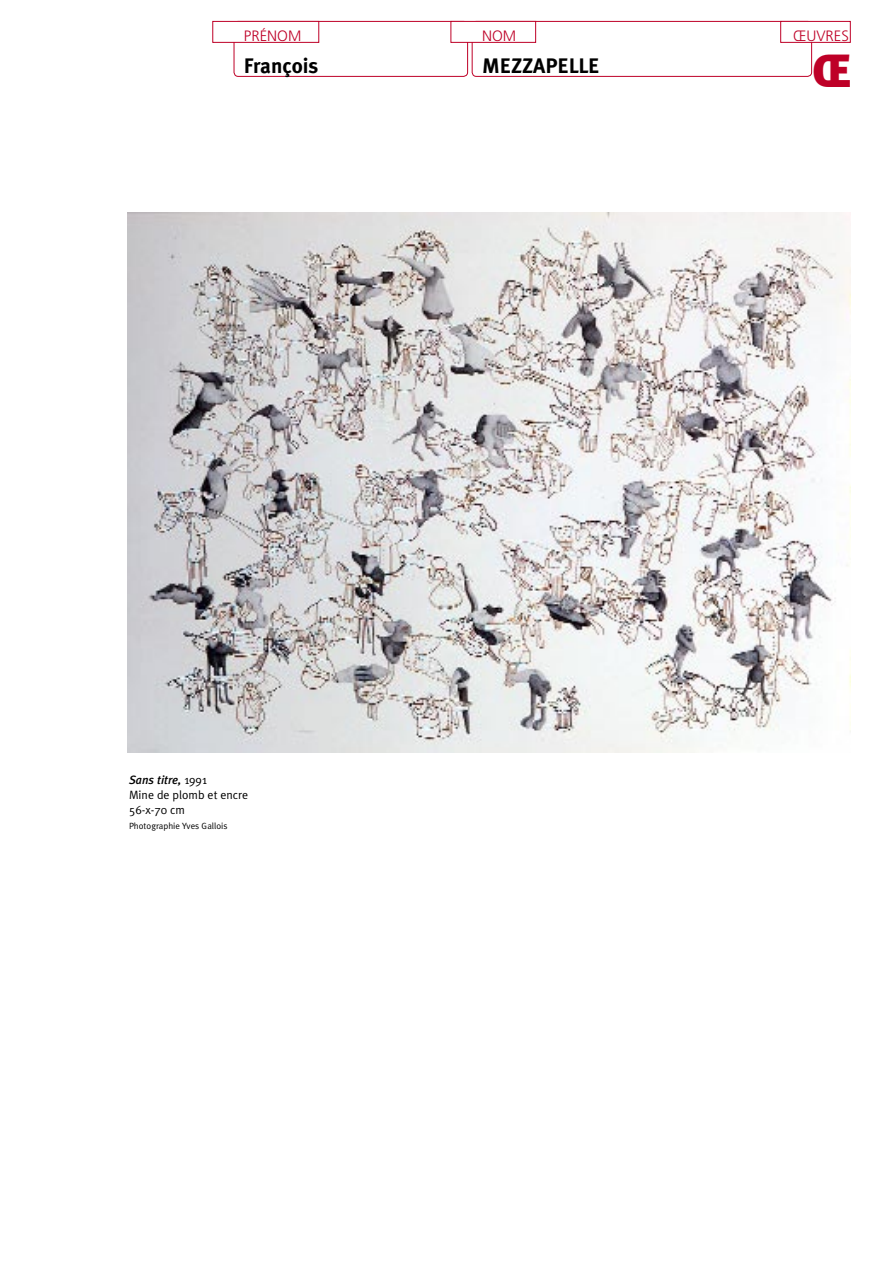
<style>
.page{position:relative;width:893px;height:1263px;background:#fff}
.page>*{position:absolute;margin:0;border:0;box-sizing:border-box;transform-origin:0 0}
.t1{font:900 46.5px "Meta Plus";color:#be0027}
.t2{font:700 21px "Meta Plus";color:#000}
.t3{font:300 15px "Frutiger";color:#be0027}
.Méta_8{font:12px "Meta Plus Normal";color:#000}
.Méta_8-2{font:italic 500 12px "Meta Plus";color:#000}
.Méta_8-3{font:9px "Meta Plus Normal";color:#000}
.s1{font-family:"Meta Plus Normal";font-weight:400;font-style:normal}
</style>
<div class="page">
<img style="left:128px;top:213px;width:722px;height:540px">
<div style="left:213px;top:21px;width:106px;height:22px;border:1px solid #be0027"></div>
<svg style="left:234px;top:21px;width:578px;height:55px"></svg>
<div style="left:451px;top:21px;width:85px;height:21px;background:#fff"></div>
<div style="left:451px;top:21px;width:85px;height:22px;border:1px solid #be0027"></div>
<div style="left:781px;top:21px;width:69px;height:21px;background:#fff"></div>
<div style="left:780px;top:21px;width:70px;height:22px;border:1px solid #be0027"></div>
<p class="t3" style="left:244px;top:27px;width:59px">PRÉNOM</p>
<p class="t3" style="left:482px;top:27px;width:36px">NOM</p>
<p class="t3" style="left:793px;top:27px;width:57px">ŒUVRES</p>
<p class="t2" style="left:244px;top:53px;width:76px">François</p>
<p class="t1" style="left:813px;top:43px;width:41px">Œ</p>
<p class="t2" style="left:482px;top:53px;width:119px">MEZZAPELLE</p>
<p class="Méta_8-2" style="left:129px;top:773px;width:79px">Sans titre, <span class="s1">1991</span></p>
<p class="Méta_8" style="left:129px;top:788px;width:121px">Mine de plomb et encre</p>
<p class="Méta_8" style="left:129px;top:803px;width:57px">56-x-70 cm</p>
<p class="Méta_8-3" style="left:129px;top:820px;width:100px">Photographie Yves Gallois</p>
</div>
